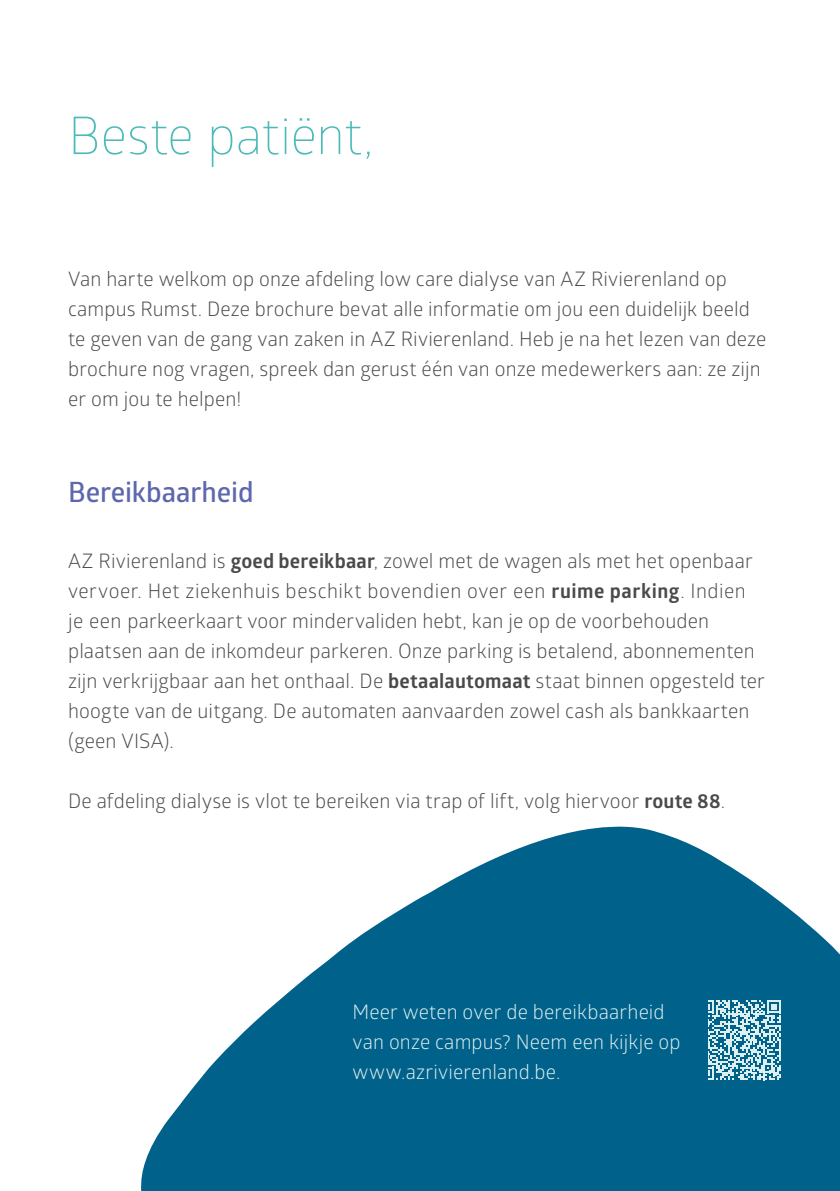
<style>
.page{position:relative;width:840px;height:1191px;background:#fff}
.page>*{position:absolute;margin:0;border:0;box-sizing:border-box;transform-origin:0 0}
.t1{font:300 52px "Glober";letter-spacing:-.01em;color:#4cbbb8}
.t2{font:600 28px "Glober";letter-spacing:-.005em;color:#5e67ad}
.t3{font:20px/30px "Glober";letter-spacing:.005em;color:#4a4a49}
.t4{font:20px/30px "Glober";letter-spacing:.005em;color:#ddefef}
.s1{font-weight:700}
</style>
<div class="page">
<svg style="left:141px;top:826px;width:698px;height:365px;fill:#00618b"></svg>
<svg style="left:707px;top:999px;width:73px;height:81px;background:#71aabe"></svg>
<h1 class="t1" style="left:68px;top:99px;width:307px">Beste patiënt,</h1>
<p class="t3" style="left:68px;top:263px;width:699px">Van harte welkom op onze afdeling low care dialyse van AZ Rivierenland op campus Rumst. Deze brochure bevat alle informatie om jou een duidelijk beeld te geven van de gang van zaken in AZ Rivierenland. Heb je na het lezen van deze brochure nog vragen, spreek dan gerust één van onze medewerkers aan: ze zijn er om jou te helpen!</p>
<h2 class="t2" style="left:68px;top:472px;width:187px">Bereikbaarheid</h2>
<p class="t3" style="left:68px;top:544px;width:698px">AZ Rivierenland is <span class="s1">goed bereikbaar</span>, zowel met de wagen als met het openbaar vervoer. Het ziekenhuis beschikt bovendien over een <span class="s1">ruime parking</span>. Indien je een parkeerkaart voor mindervaliden hebt, kan je op de voorbehouden plaatsen aan de inkomdeur parkeren. Onze parking is betalend, abonnementen zijn verkrijgbaar aan het onthaal. De <span class="s1">betaalautomaat</span> staat binnen opgesteld ter hoogte van de uitgang. De automaten aanvaarden zowel cash als bankkaarten (geen VISA).</p>
<p class="t3" style="left:68px;top:784px;width:658px">De afdeling dialyse is vlot te bereiken via trap of lift, volg hiervoor <span class="s1">route 88</span>.</p>
<p class="t4" style="left:352px;top:995px;width:329px">Meer weten over de bereikbaarheid van onze campus? Neem een kijkje op www.azrivierenland.be.</p>
</div>
